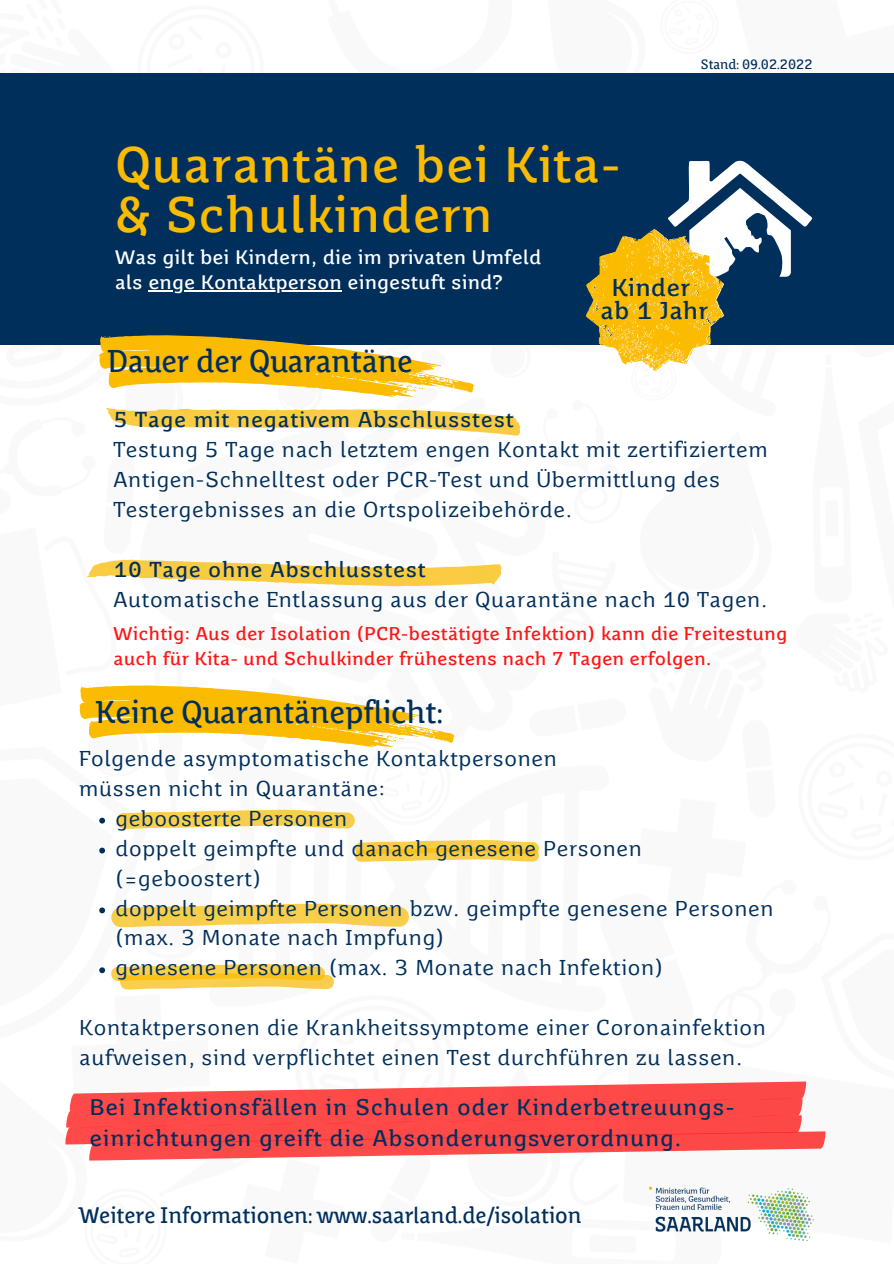
<style>
.page{position:relative;width:894px;height:1264px;background:#fff}
.page>*{position:absolute;margin:0;border:0;box-sizing:border-box;transform-origin:0 0}
.t1{font:700 49.65px/50.6px "Saar 1450 Text";color:#fabb00}
.t2{font:30.6px "Saar 1450 Headline";color:#002f5c}
.t3{font:700 24.15px "Saar 1450 Text";color:#002f5c}
.t4{font:700 22.5px/31.3px "Saar 1450 Notes";color:#002f5c}
.t5{font:21.9px "Saar 1450 Headline";color:#002f5c}
.t6{font:21.45px/29.8px "Saar 1450 Notes";color:#002f5c}
.t7{font:700 21.45px "Saar 1450 Notes";color:#002f5c}
.t8{font:700 19.5px "Saar 1450 Text";color:#fff}
.t9{font:700 18.45px/25.3px "Saar 1450 Text";color:#ff1616}
.t10{font:13.2px "Saar 1450 Headline";color:#002f5c}
</style>
<div class="page">
<div style="left:0;top:74px;width:893px;height:271px;background:#002f5c"></div>
<img style="left:648px;top:1186px;width:166px;height:55px">
<svg style="left:106px;top:408px;width:414px;height:28px"></svg>
<svg style="left:87px;top:559px;width:415px;height:28px"></svg>
<svg style="left:99px;top:335px;width:375px;height:62px"></svg>
<svg style="left:79px;top:685px;width:375px;height:62px"></svg>
<svg style="left:116px;top:809px;width:239px;height:20px"></svg>
<svg style="left:355px;top:840px;width:184px;height:21px;background:#f9cf50"></svg>
<svg style="left:111px;top:903px;width:298px;height:24px"></svg>
<svg style="left:111px;top:964px;width:223px;height:25px;background:#fad25b"></svg>
<hr style="left:148px;top:290px;width:53px;height:2px;background:#fff">
<hr style="left:201px;top:290px;width:141px;height:2px;background:#fff">
<svg style="left:99px;top:817px;width:6px;height:6px"></svg>
<svg style="left:99px;top:847px;width:6px;height:6px"></svg>
<svg style="left:99px;top:907px;width:6px;height:6px"></svg>
<svg style="left:99px;top:967px;width:6px;height:6px"></svg>
<svg style="left:65px;top:1081px;width:760px;height:79px"></svg>
<svg style="left:586px;top:161px;width:225px;height:210px"></svg>
<p class="t10" style="left:700px;top:59px;width:113px">Stand: 09.02.2022</p>
<p class="t1" style="left:115px;top:142px;width:507px">Quarantäne bei Kita-&amp; Schulkindern</p>
<p class="t8" style="left:115px;top:248px;width:428px">Was gilt bei Kindern, die im privaten Umfeld</p>
<p class="t8" style="left:115px;top:274px;width:390px">als enge Kontaktperson eingestuft sind?</p>
<p class="t3" style="left:611px;top:277px;width:80px">Kinder</p>
<p class="t3" style="left:600px;top:300px;width:110px">ab 1 Jahr</p>
<p class="t2" style="left:107px;top:348px;width:307px">Dauer der Quarantäne</p>
<p class="t7" style="left:113px;top:410px;width:402px">5 Tage mit negativem Abschlusstest</p>
<p class="t6" style="left:113px;top:436px;width:656px">Testung 5 Tage nach letztem engen Kontakt mit zertifiziertem<br>Antigen-Schnelltest oder PCR-Test und Übermittlung des<br>Testergebnisses an die Ortspolizeibehörde.</p>
<p class="t7" style="left:113px;top:560px;width:314px">10 Tage ohne Abschlusstest</p>
<p class="t6" style="left:113px;top:585px;width:655px">Automatische Entlassung aus der Quarantäne nach 10 Tagen.</p>
<p class="t9" style="left:113px;top:621px;width:675px">Wichtig: Aus der Isolation (PCR-bestätigte Infektion) kann die Freitestung auch für Kita- und Schulkinder frühestens nach 7 Tagen erfolgen.</p>
<p class="t2" style="left:96px;top:698px;width:348px">Keine Quarantänepflicht:</p>
<p class="t6" style="left:79px;top:745px;width:480px">Folgende asymptomatische Kontaktpersonen</p>
<p class="t6" style="left:79px;top:775px;width:308px">müssen nicht in Quarantäne:</p>
<p class="t6" style="left:115px;top:804px;width:234px">geboosterte Personen</p>
<p class="t6" style="left:115px;top:834px;width:528px">doppelt geimpfte und danach genesene Personen (=geboostert)</p>
<p class="t6" style="left:115px;top:894px;width:660px">doppelt geimpfte Personen bzw. geimpfte genesene Personen (max. 3 Monate nach Impfung)</p>
<p class="t6" style="left:115px;top:954px;width:549px">genesene Personen (max. 3 Monate nach Infektion)</p>
<p class="t6" style="left:79px;top:1014px;width:688px">Kontaktpersonen die Krankheitssymptome einer Coronainfektion aufweisen, sind verpflichtet einen Test durchführen zu lassen.</p>
<p class="t4" style="left:89px;top:1092px;width:647px">Bei Infektionsfällen in Schulen oder Kinderbetreuungs&shy;einrichtungen greift die Absonderungsverordnung.</p>
<p class="t5" style="left:79px;top:1206px;width:504px">Weitere Informationen: www.saarland.de/isolation</p>
</div>
